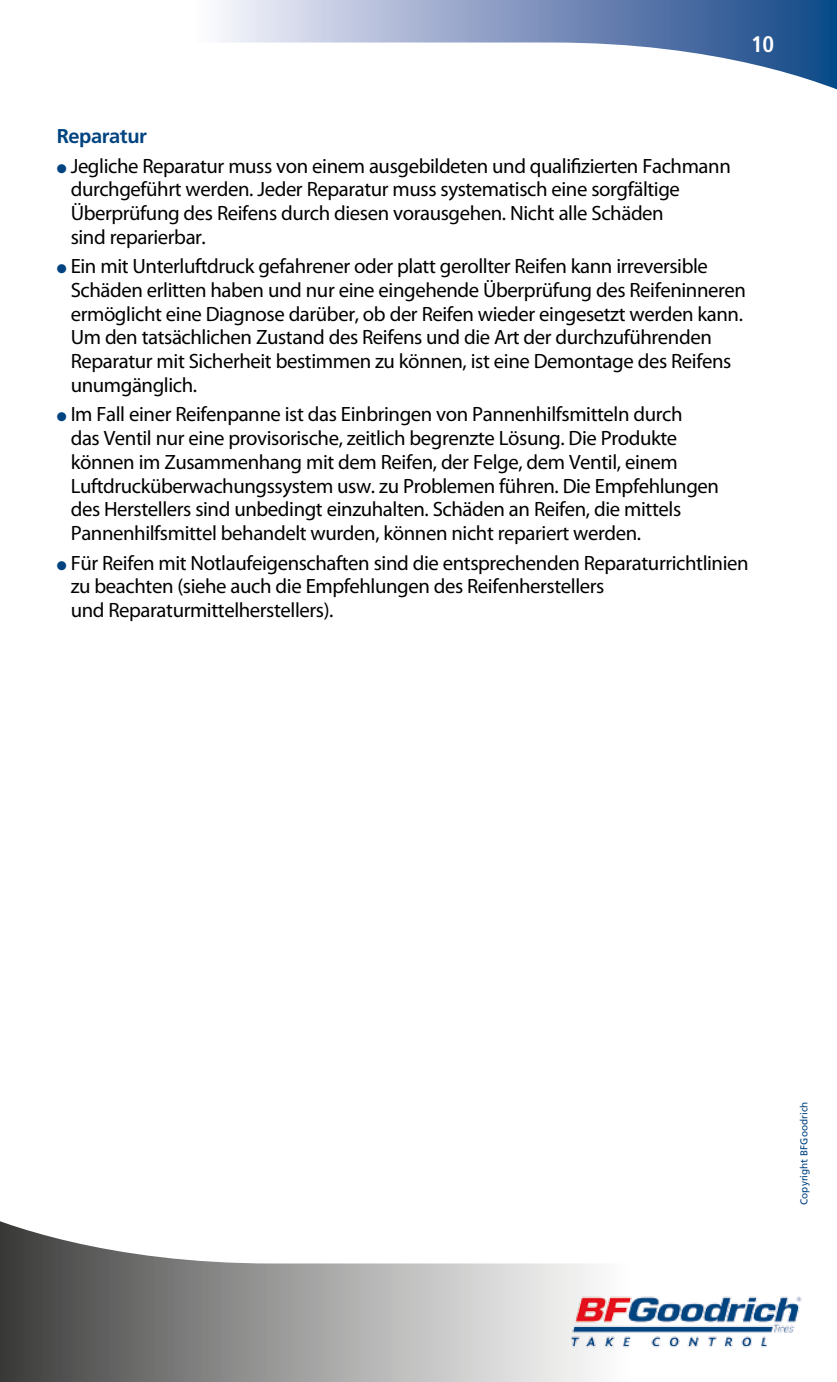
<style>
.page{position:relative;width:837px;height:1382px;background:#fff}
.page>*{position:absolute;margin:0;border:0;box-sizing:border-box;transform-origin:0 0}
.t1{font:700 condensed 22.5px "Frutiger LT Com";color:#fff}
.t2{font:20.75px/23.8px "Myriad Pro";letter-spacing:-.02em;color:#000}
.t3{font:700 20px "Frutiger";letter-spacing:-.02em;color:#004380}
.t4{font:10px "Frutiger";color:#004380}
.s1{color:#004380}
</style>
<div class="page">
<svg style="left:220px;top:0;width:616px;height:89px"></svg>
<svg style="left:0;top:1221px;width:595px;height:161px"></svg>
<img style="left:527px;top:1263px;width:275px;height:118px">
<p class="t1" style="left:750px;top:31px;width:25px">10</p>
<p class="t3" style="left:57px;top:124px;width:92px">Reparatur</p>
<p class="t2" style="left:71px;top:153px;width:661px;text-indent:-14px"><span class="s1">●</span> Jegliche Reparatur muss von einem ausgebildeten und qualifizierten Fachmann durchgeführt werden. Jeder Reparatur muss systematisch eine sorgfältige Überprüfung des Reifens durch diesen vorausgehen. Nicht alle Schäden<br>sind reparierbar.</p>
<p class="t2" style="left:71px;top:254px;width:676px;text-indent:-14px"><span class="s1">●</span> Ein mit Unterluftdruck gefahrener oder platt gerollter Reifen kann irreversible Schäden erlitten haben und nur eine eingehende Überprüfung des Reifeninneren ermöglicht eine Diagnose darüber, ob der Reifen wieder eingesetzt werden kann.<br>Um den tatsächlichen Zustand des Reifens und die Art der durchzuführenden Reparatur mit Sicherheit bestimmen zu können, ist eine Demontage des Reifens unumgänglich.</p>
<p class="t2" style="left:71px;top:402px;width:649px;text-indent:-14px"><span class="s1">●</span> Im Fall einer Reifenpanne ist das Einbringen von Pannenhilfsmitteln durch<br>das Ventil nur eine provisorische, zeitlich begrenzte Lösung. Die Produkte können im Zusammenhang mit dem Reifen, der Felge, dem Ventil, einem Luftdrucküberwachungssystem usw. zu Problemen führen. Die Empfehlungen des Herstellers sind unbedingt einzuhalten. Schäden an Reifen, die mittels Pannenhilfsmittel behandelt wurden, können nicht repariert werden.</p>
<p class="t2" style="left:71px;top:550px;width:679px;text-indent:-14px"><span class="s1">●</span> Für Reifen mit Notlaufeigenschaften sind die entsprechenden Reparaturrichtlinien zu beachten (siehe auch die Empfehlungen des Reifenherstellers<br>und Reparaturmittelherstellers).</p>
<p class="t4" style="left:797px;top:1205px;width:105px;rotate:-90deg">Copyright BFGoodrich</p>
</div>
